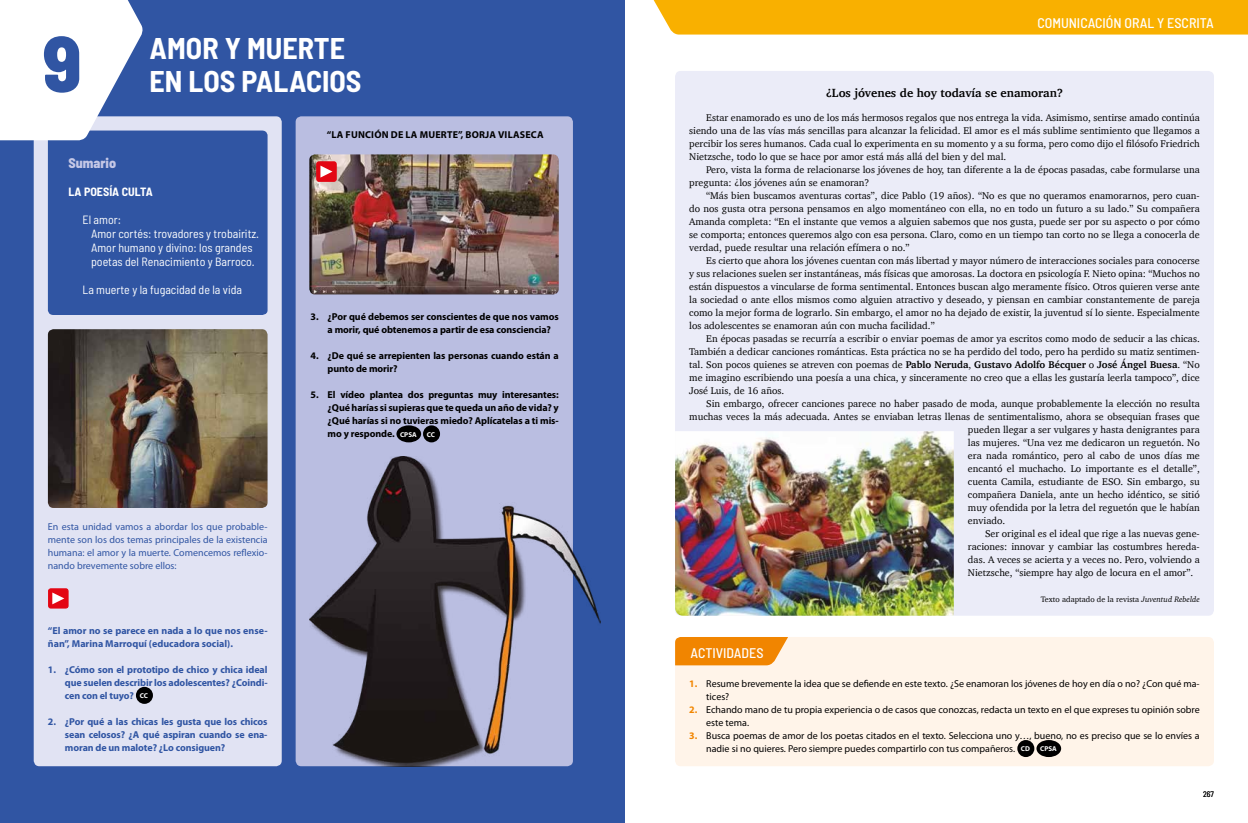
<style>
.page{position:relative;width:1248px;height:823px;background:#fff}
.page>*{position:absolute;margin:0;border:0;box-sizing:border-box;transform-origin:0 0}
.t1{font:800 semi-condensed 79px "Barlow";color:#3055a3}
.t2{font:700 semi-condensed 30px/33px "Barlow";color:#fff}
.t3{font:500 semi-condensed 14px "Barlow";color:#fff}
.t4{font:800 semi-condensed 14px "Barlow";color:#c4c7e6}
.t5{font:semi-condensed 12px/14px "Barlow";color:#fff}
.t6{font:700 12px "Charter";color:#000}
.t7{font:700 semi-condensed 12px "Barlow";color:#fff}
.t8{font:10px/13px "Charter";color:#000;text-align:justify}
.t9{font:10px/13px "Myriad Pro";color:#000}
.t10{font:700 10px/13px "Myriad Pro";letter-spacing:-.01em;color:#000}
.t11{font:700 10px/13px "Myriad Pro";letter-spacing:-.01em;color:#3055a3;text-align:justify}
.t12{font:10px/13px "Myriad Pro";color:#3055a3;text-align:justify}
.t13{font:700 10px "Myriad Pro";letter-spacing:.02em;color:#000}
.t14{font:8px "Charter";color:#000}
.t15{font:semi-condensed 8px "Barlow";color:#000}
.t16{font:700 7px "Myriad Pro";color:#fff}
.s1{font-size:7px;color:#fff}
.s2{font-weight:700}
.s3{font-style:italic}
.s4{font-weight:700;color:#f18500}
.s5{font-weight:700;font-size:7px;color:#fff}
</style>
<div class="page">
<div style="left:653px;top:0;width:594px;height:35px;background:#f9b000"></div>
<div style="left:675px;top:71px;width:538px;height:544px;background:#ebecf8;border-radius:6px"></div>
<div style="left:0;top:0;width:624px;height:822px;background:#3055a3"></div>
<div style="left:295px;top:116px;width:278px;height:649px;background:#babee1;border-radius:6px"></div>
<div style="left:34px;top:116px;width:248px;height:649px;background:#e1e3f3;border-radius:6px"></div>
<svg style="left:0;top:0;width:267px;height:315px"></svg>
<div style="left:136px;top:686px;width:17px;height:17px;background:#000;border-radius:50%"></div>
<div style="left:396px;top:425px;width:25px;height:17px;background:#000;border-radius:50%"></div>
<div style="left:423px;top:425px;width:17px;height:17px;background:#000;border-radius:50%"></div>
<div style="left:49px;top:588px;width:19px;height:19px;background:#e30613;border-radius:2px"></div>
<div style="left:48px;top:588px;width:20px;height:20px;border:1px solid #e30613;border-radius:2px"></div>
<svg style="left:52px;top:592px;width:12px;height:12px"></svg>
<img style="left:675px;top:431px;width:278px;height:184px">
<div style="left:675px;top:636px;width:538px;height:129px;background:#fff4e9;border-radius:6px"></div>
<svg style="left:675px;top:636px;width:113px;height:29px;background:#f29119"></svg>
<div style="left:1017px;top:739px;width:17px;height:17px;background:#000;border-radius:50%"></div>
<div style="left:1036px;top:739px;width:25px;height:17px;background:#000;border-radius:50%"></div>
<img style="left:309px;top:154px;width:249px;height:140px">
<div style="left:317px;top:162px;width:19px;height:19px;background:#e30613;border-radius:2px"></div>
<div style="left:316px;top:161px;width:20px;height:20px;border:1px solid #e30613;border-radius:2px"></div>
<svg style="left:320px;top:165px;width:12px;height:12px"></svg>
<img style="left:48px;top:329px;width:219px;height:178px">
<img style="left:309px;top:456px;width:291px;height:309px">
<h1 class="t1" style="left:43px;top:14px;width:40px">9</h1>
<h2 class="t2" style="left:150px;top:31px;width:213px">AMOR Y MUERTE<br>EN LOS PALACIOS</h2>
<p class="t13" style="left:327px;top:128px;width:218px">“LA FUNCIÓN DE LA MUERTE”, BORJA VILASECA</p>
<h3 class="t4" style="left:68px;top:154px;width:49px">Sumario</h3>
<p class="t7" style="left:68px;top:184px;width:86px">LA POESÍA CULTA</p>
<p class="t5" style="left:91px;top:212px;width:170px;text-indent:-9px">El amor:<br>Amor cortés: trovadores y trobairitz.<br>Amor humano y divino: los grandes poetas del Renacimiento y Barroco.</p>
<p class="t5" style="left:83px;top:282px;width:161px">La muerte y la fugacidad de la vida</p>
<p class="t12" style="left:48px;top:519px;width:221px">En esta unidad vamos a abordar los que probable&shy;mente son los dos temas principales de la existencia humana: el amor y la muerte. Comencemos reflexio&shy;nando brevemente sobre ellos:</p>
<p class="t11" style="left:48px;top:623px;width:221px">“El amor no se parece en nada a lo que nos ense&shy;ñan”, Marina Marroquí (educadora social).</p>
<p class="t11" style="left:65px;top:662px;width:204px;text-indent:-17px">1. ¿Cómo son el prototipo de chico y chica ideal que suelen describir los adolescentes? ¿Coindi&shy;cen con el tuyo? <span class="s1">CC</span></p>
<p class="t11" style="left:65px;top:714px;width:204px;text-indent:-17px">2. ¿Por qué a las chicas les gusta que los chicos sean celosos? ¿A qué aspiran cuando se ena&shy;moran de un malote? ¿Lo consiguen?</p>
<p class="t10" style="left:327px;top:310px;width:233px;text-indent:-17px">3. ¿Por qué debemos ser conscientes de que nos vamos a morir, qué obtenemos a partir de esa consciencia?</p>
<p class="t10" style="left:327px;top:349px;width:232px;text-indent:-17px">4. ¿De qué se arrepienten las personas cuando están a punto de morir?</p>
<p class="t10" style="left:327px;top:388px;width:233px;text-align:justify;text-indent:-17px">5. El vídeo plantea dos preguntas muy interesantes: ¿Qué harías si supieras que te queda un año de vida? y ¿Qué harías si no tuvieras miedo? Aplícatelas a ti mis&shy;mo y responde. <span class="s1">CPSA</span></p>
<p class="t16" style="left:427px;top:429px;width:10px">CC</p>
<h3 class="t3" style="left:1037px;top:14px;width:178px">COMUNICACIÓN ORAL Y ESCRITA</h3>
<p class="t6" style="left:826px;top:82px;width:238px">¿Los jóvenes de hoy todavía se enamoran?</p>
<p class="t8" style="left:689px;top:111px;width:512px;text-indent:17px">Estar enamorado es uno de los más hermosos regalos que nos entrega la vida. Asimismo, sentirse amado continúa siendo una de las vías más sencillas para alcanzar la felicidad. El amor es el más sublime sentimiento que llegamos a percibir los seres humanos. Cada cual lo experimenta en su momento y a su forma, pero como dijo el filósofo Friedrich Nietzsche, todo lo que se hace por amor está más allá del bien y del mal.</p>
<p class="t8" style="left:689px;top:163px;width:512px;text-indent:17px">Pero, vista la forma de relacionarse los jóvenes de hoy, tan diferente a la de épocas pasadas, cabe formularse una pregunta: ¿los jóvenes aún se enamoran?</p>
<p class="t8" style="left:689px;top:189px;width:512px;text-indent:17px">“Más bien buscamos aventuras cortas”, dice Pablo (19 años). “No es que no queramos enamorarnos, pero cuan&shy;do nos gusta otra persona pensamos en algo momentáneo con ella, no en todo un futuro a su lado.” Su compañera Amanda completa: “En el instante que vemos a alguien sabemos que nos gusta, puede ser por su aspecto o por cómo se comporta; entonces queremos algo con esa persona. Claro, como en un tiempo tan corto no se llega a conocerla de verdad, puede resultar una relación efímera o no.”</p>
<p class="t8" style="left:689px;top:254px;width:512px;text-indent:17px">Es cierto que ahora los jóvenes cuentan con más libertad y mayor número de interacciones sociales para conocerse y sus relaciones suelen ser instantáneas, más físicas que amorosas. La doctora en psicología F. Nieto opina: “Muchos no están dispuestos a vincularse de forma sentimental. Entonces buscan algo meramente físico. Otros quieren verse ante la sociedad o ante ellos mismos como alguien atractivo y deseado, y piensan en cambiar constantemente de pareja como la mejor forma de lograrlo. Sin embargo, el amor no ha dejado de existir, la juventud sí lo siente. Especialmente los adolescentes se enamoran aún con mucha facilidad.”</p>
<p class="t8" style="left:689px;top:332px;width:512px;text-indent:17px">En épocas pasadas se recurría a escribir o enviar poemas de amor ya escritos como modo de seducir a las chicas.<br>También a dedicar canciones románticas. Esta práctica no se ha perdido del todo, pero ha perdido su matiz sentimen&shy;tal. Son pocos quienes se atreven con poemas de <span class="s2">Pablo Neruda</span>, <span class="s2">Gustavo Adolfo Bécquer</span> o <span class="s2">José Ángel Buesa</span>. “No me imagino escribiendo una poesía a una chica, y sinceramente no creo que a ellas les gustaría leerla tampoco”, dice José Luis, de 16 años.</p>
<p class="t8" style="left:706px;top:397px;width:495px">Sin embargo, ofrecer canciones parece no haber pasado de moda, aunque probablemente la elección no resulta</p>
<p class="t8" style="left:689px;top:410px;width:512px">muchas veces la más adecuada. Antes se enviaban letras llenas de sentimentalismo, ahora se obsequian frases que</p>
<p class="t8" style="left:967px;top:423px;width:233px">pueden llegar a ser vulgares y hasta denigrantes para</p>
<p class="t8" style="left:967px;top:436px;width:233px">las mujeres. “Una vez me dedicaron un reguetón. No</p>
<p class="t8" style="left:967px;top:449px;width:233px">era nada romántico, pero al cabo de unos días me</p>
<p class="t8" style="left:967px;top:462px;width:233px">encantó el muchacho. Lo importante es el detalle”,</p>
<p class="t8" style="left:967px;top:475px;width:233px">cuenta Camila, estudiante de ESO. Sin embargo, su</p>
<p class="t8" style="left:967px;top:488px;width:233px">compañera Daniela, ante un hecho idéntico, se sitió</p>
<p class="t8" style="left:967px;top:501px;width:233px">muy ofendida por la letra del reguetón que le habían</p>
<p class="t8" style="left:967px;top:514px;width:39px">enviado.</p>
<p class="t8" style="left:984px;top:527px;width:216px">Ser original es el ideal que rige a las nuevas gene-</p>
<p class="t8" style="left:967px;top:540px;width:233px">raciones: innovar y cambiar las costumbres hereda-</p>
<p class="t8" style="left:967px;top:553px;width:233px">das. A veces se acierta y a veces no. Pero, volviendo a</p>
<p class="t8" style="left:967px;top:566px;width:227px">Nietzsche, “siempre hay algo de locura en el amor”.</p>
<p class="t14" style="left:1040px;top:592px;width:160px">Texto adaptado de la revista <span class="s3">Juventud Rebelde</span></p>
<h3 class="t3" style="left:690px;top:643px;width:74px">ACTIVIDADES</h3>
<p class="t9" style="left:706px;top:676px;width:495px;text-indent:-17px"><span class="s4">1.</span> Resume brevemente la idea que se defiende en este texto. ¿Se enamoran los jóvenes de hoy en día o no? ¿Con qué ma&shy;tices?</p>
<p class="t9" style="left:706px;top:702px;width:495px;text-indent:-17px"><span class="s4">2.</span> Echando mano de tu propia experiencia o de casos que conozcas, redacta un texto en el que expreses tu opinión sobre este tema.</p>
<p class="t9" style="left:706px;top:728px;width:495px;text-indent:-17px"><span class="s4">3.</span> Busca poemas de amor de los poetas citados en el texto. Selecciona uno y…, bueno, no es preciso que se lo envíes a nadie si no quieres. Pero siempre puedes compartirlo con tus compañeros. <span class="s5">CD</span></p>
<p class="t16" style="left:1040px;top:743px;width:18px">CPSA</p>
<p class="t15" style="left:1202px;top:788px;width:12px">267</p>
</div>
